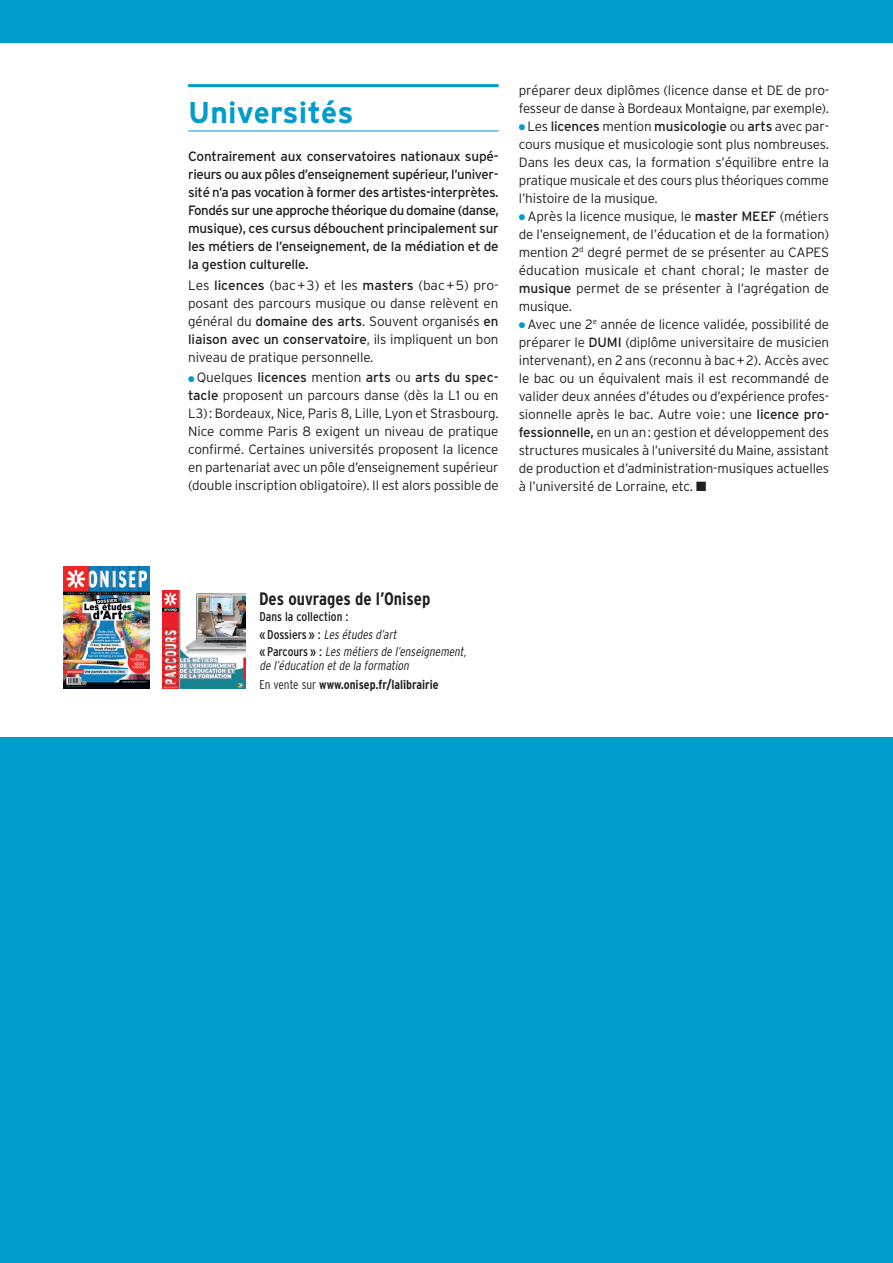
<style>
.page{position:relative;width:893px;height:1263px;background:#fff}
.page>*{position:absolute;margin:0;border:0;box-sizing:border-box;transform-origin:0 0}
.A_T3{font:700 30px "Interstate";letter-spacing:.01em;color:#009ccb}
.Informer_titre{font:700 condensed 18px "Interstate";color:#231f20}
.A_TexteCourant{font:300 13.5px/18px "Interstate";letter-spacing:-.01em;color:#231f20;text-align:justify}
.A_intro{font:13.5px/18px "Interstate";letter-spacing:-.02em;color:#231f20;text-align:justify}
.Collection_titre{font:italic 300 condensed 12.75px/13.5px "Interstate";color:#231f20}
.Collection_titre-2{font:700 condensed 12.75px "Interstate";color:#231f20}
.Collection_titre-3{font:condensed 12.75px "Interstate";color:#231f20}
.s1{font-weight:400}
.s2{color:#009ccb}
.s3{font-weight:400;font-style:normal}
.s4{font-weight:300}
</style>
<div class="page">
<hr style="left:188px;top:84px;width:311px;height:3px;background:#009ccb">
<hr style="left:188px;top:131px;width:311px;height:1px;background:#009ccb">
<div style="left:0;top:0;width:893px;height:43px;background:#009ccb"></div>
<div style="left:0;top:737px;width:893px;height:526px;background:#009ccb"></div>
<img style="left:163px;top:590px;width:83px;height:99px">
<img style="left:64px;top:566px;width:85px;height:122px">
<p class="A_T3" style="left:188px;top:94px;width:167px">Universités</p>
<p class="A_intro" style="left:188px;top:147px;width:312px">Contrairement aux conservatoires nationaux supé&shy;rieurs ou aux pôles d’enseignement supérieur, l’univer&shy;sité n’a pas vocation à former des artistes-interprètes.<br>Fondés sur une approche théorique du domaine (danse, musique), ces cursus débouchent principalement sur les métiers de l’enseignement, de la médiation et de la gestion culturelle.</p>
<p class="A_TexteCourant" style="left:188px;top:276px;width:312px">Les <span class="s1">licences</span> (bac+3) et les <span class="s1">masters</span> (bac+5) pro&shy;posant des parcours musique ou danse relèvent en général du <span class="s1">domaine des arts</span>. Souvent organisés <span class="s1">en liaison avec un conservatoire</span>, ils impliquent un bon niveau de pratique personnelle.</p>
<p class="A_TexteCourant" style="left:188px;top:369px;width:312px"><span class="s2">●</span> Quelques <span class="s1">licences</span> mention <span class="s1">arts</span> ou <span class="s1">arts du spec&shy;tacle</span> proposent un parcours danse (dès la L1 ou en L3): Bordeaux, Nice, Paris 8, Lille, Lyon et Strasbourg.<br>Nice comme Paris 8 exigent un niveau de pratique confirmé. Certaines universités proposent la licence en partenariat avec un pôle d’enseignement supérieur (double inscription obligatoire). Il est alors possible de</p>
<p class="A_TexteCourant" style="left:519px;top:81px;width:312px">préparer deux diplômes (licence danse et DE de pro&shy;fesseur de danse à Bordeaux Montaigne, par exemple).</p>
<p class="A_TexteCourant" style="left:519px;top:117px;width:312px"><span class="s2">●</span> Les <span class="s1">licences</span> mention <span class="s1">musicologie</span> ou <span class="s1">arts</span> avec par&shy;cours musique et musicologie sont plus nombreuses.<br>Dans les deux cas, la formation s’équilibre entre la pratique musicale et des cours plus théoriques comme l’histoire de la musique.</p>
<p class="A_TexteCourant" style="left:519px;top:207px;width:312px"><span class="s2">●</span> Après la licence musique, le <span class="s1">master MEEF</span> (métiers de l’enseignement, de l’éducation et de la formation) mention 2<sup>d</sup> degré permet de se présenter au CAPES éducation musicale et chant choral; le master de <span class="s1">musique</span> permet de se présenter à l’agrégation de musique.</p>
<p class="A_TexteCourant" style="left:519px;top:315px;width:312px"><span class="s2">●</span> Avec une 2<sup>e</sup> année de licence validée, possibilité de préparer le <span class="s1">DUMI</span> (diplôme universitaire de musicien intervenant), en 2 ans (reconnu à bac+2). Accès avec le bac ou un équivalent mais il est recommandé de valider deux années d’études ou d’expérience profes&shy;sionnelle après le bac. Autre voie: une <span class="s1">licence pro&shy;fessionnelle,</span> en un an: gestion et développement des structures musicales à l’université du Maine, assistant de production et d’administration-musiques actuelles à l’université de Lorraine, etc. ■</p>
<p class="Informer_titre" style="left:259px;top:588px;width:173px">Des ouvrages de l’Onisep</p>
<p class="Collection_titre-3" style="left:259px;top:608px;width:91px">Dans la collection :</p>
<p class="Collection_titre" style="left:259px;top:627px;width:141px"><span class="s3">« D oss i e rs » :</span> Lesétudesd’art</p>
<p class="Collection_titre" style="left:259px;top:645px;width:211px"><span class="s3">« Pa rc o u rs » :</span> Lesmétiersde l’enseignement, de l’éducation etde la formation</p>
<p class="Collection_titre-2" style="left:259px;top:676px;width:181px"><span class="s4">En vente sur</span> www.onisep.fr/lalibrairie</p>
</div>
